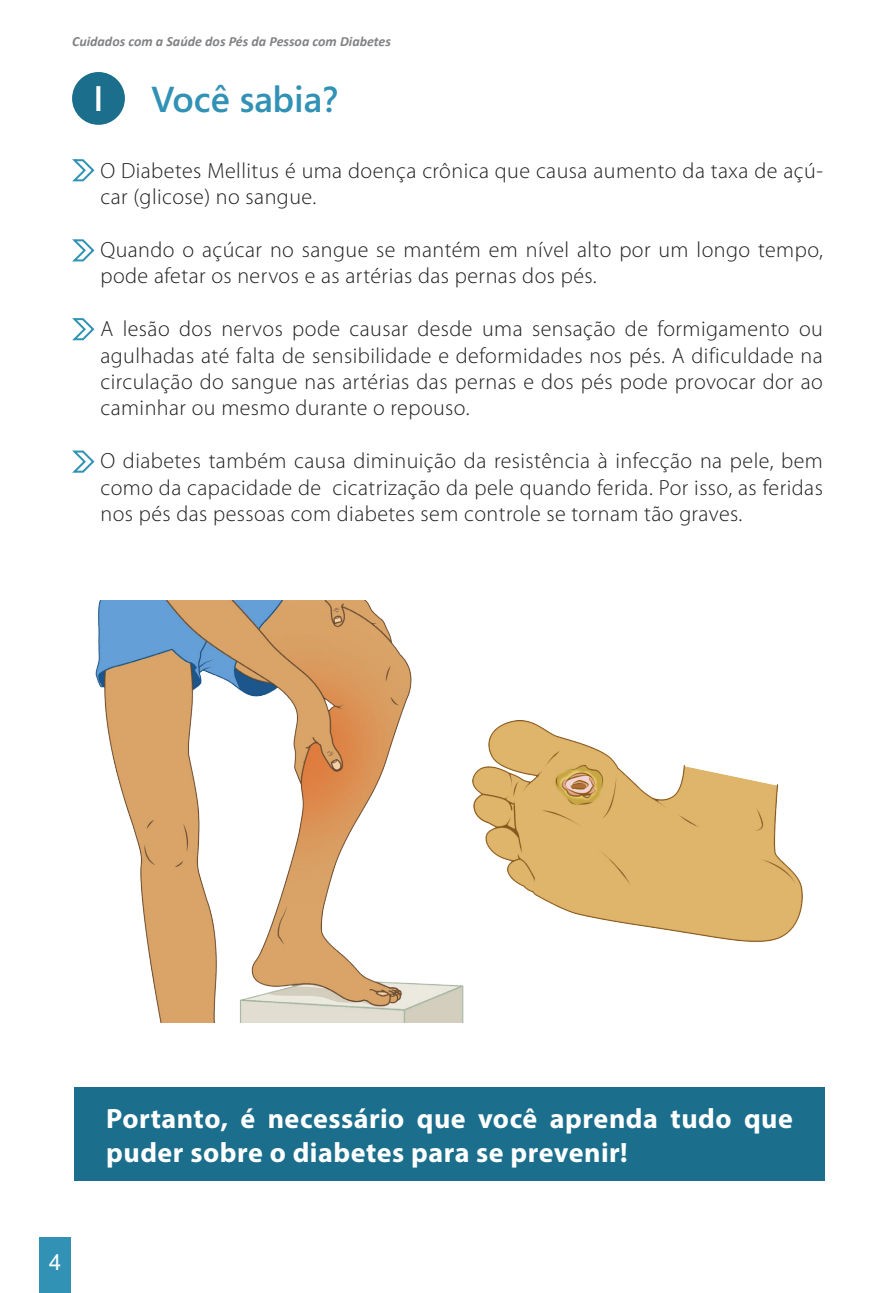
<style>
.page{position:relative;width:891px;height:1293px;background:#fff}
.page>*{position:absolute;margin:0;border:0;box-sizing:border-box;transform-origin:0 0}
.Nº_Título{font:37.2px "Handel Got D Ligh";color:#fff}
.Título{font:600 36px "Segoe";color:#3192b5}
.t1{font:700 28px/33.6px "Myriad Pro";letter-spacing:.02em;color:#fff}
.Recuo{font:300 22px/26.4px "Myriad Pro";letter-spacing:.02em;color:#231f20}
.t2{font:22px "Arial";color:#fff}
.t3{font:italic 700 14px "Calibri";color:#808285}
</style>
<div class="page">
<div style="left:39px;top:1237px;width:32px;height:56px;background:#3192b5"></div>
<div style="left:74px;top:1087px;width:750px;height:94px;background:#1b6f8c"></div>
<div style="left:72px;top:72px;width:53px;height:53px;background:#1b6f8c;border-radius:50%"></div>
<img style="left:95px;top:600px;width:369px;height:422px">
<img style="left:472px;top:720px;width:331px;height:222px">
<svg style="left:72px;top:159px;width:23px;height:23px"></svg>
<svg style="left:72px;top:239px;width:23px;height:23px"></svg>
<svg style="left:72px;top:318px;width:23px;height:23px"></svg>
<svg style="left:72px;top:450px;width:23px;height:23px"></svg>
<p class="t3" style="left:72px;top:31px;width:320px">Cuidados com a Saúde dos Pés da Pessoa com Diabetes</p>
<p class="Nº_Título" style="left:94px;top:77px;width:11px">1</p>
<p class="Título" style="left:151px;top:79px;width:188px">Você sabia?</p>
<p class="Recuo" style="left:100px;top:157px;width:723px">O Diabetes Mellitus é uma doença crônica que causa aumento da taxa de açú&shy;car (glicose) no sangue.</p>
<p class="Recuo" style="left:100px;top:236px;width:723px">Quando o açúcar no sangue se mantém em nível alto por um longo tempo, pode afetar os nervos e as artérias das pernas dos pés.</p>
<p class="Recuo" style="left:100px;top:315px;width:723px;text-align:justify">A lesão dos nervos pode causar desde uma sensação de formigamento ou agulhadas até falta de sensibilidade e deformidades nos pés. A dificuldade na circulação do sangue nas artérias das pernas e dos pés pode provocar dor ao caminhar ou mesmo durante o repouso.</p>
<p class="Recuo" style="left:100px;top:447px;width:723px;text-align:justify">O diabetes também causa diminuição da resistência à infecção na pele, bem como da capacidade de cicatrização da pele quando ferida. Por isso, as feridas nos pés das pessoas com diabetes sem controle se tornam tão graves.</p>
<p class="t2" style="left:49px;top:1247px;width:14px">4</p>
<p class="t1" style="left:106px;top:1101px;width:688px">Portanto, é necessário que você aprenda tudo que puder sobre o diabetes para se prevenir!</p>
</div>
